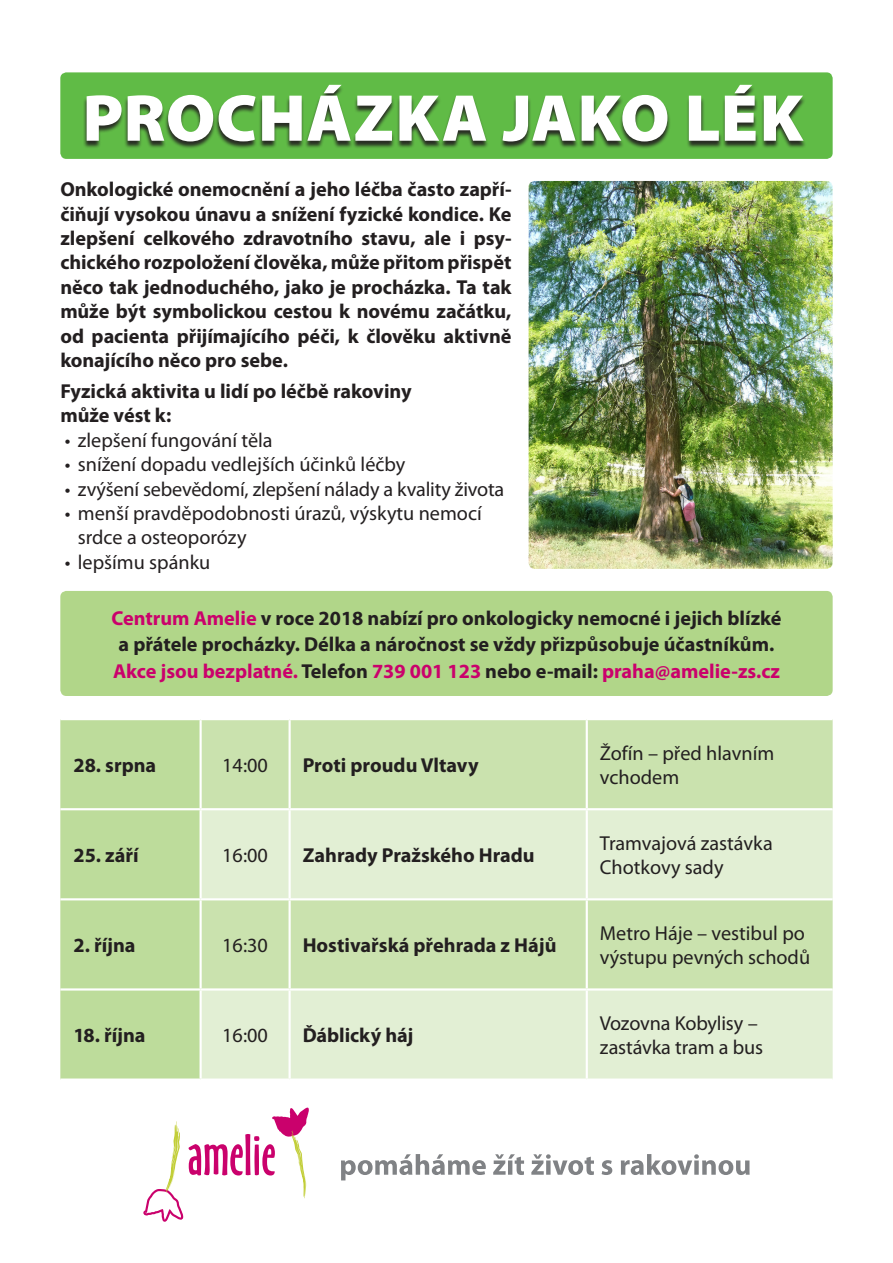
<style>
.page{position:relative;width:893px;height:1263px;background:#fff}
.page>*{position:absolute;margin:0;border:0;box-sizing:border-box;transform-origin:0 0}
.t1{font:900 66.9px "Myriad Pro";letter-spacing:.005em;color:#fff}
.t2{font:700 20.25px/24.5px "Myriad Pro";color:#231f20}
.t3{font:20.25px/24.3px "Myriad Pro";color:#231f20}
.s1{color:#ca016c}
</style>
<div class="page">
<div style="left:60px;top:591px;width:773px;height:105px;background:#b1d689;border-radius:6px"></div>
<div style="left:60px;top:720px;width:140px;height:358px;background:#bddc9b"></div>
<div style="left:202px;top:720px;width:631px;height:88px;background:#cae2ae"></div>
<svg style="left:202px;top:810px;width:631px;height:268px;background:#daeac7"></svg>
<hr style="left:289px;top:720px;width:2px;height:88px;background:#fff">
<hr style="left:586px;top:720px;width:2px;height:88px;background:#fff">
<hr style="left:60px;top:808px;width:141px;height:2px;background:#fff">
<hr style="left:289px;top:810px;width:2px;height:88px;background:#fff">
<hr style="left:586px;top:810px;width:2px;height:88px;background:#fff">
<hr style="left:60px;top:898px;width:141px;height:2px;background:#fff">
<hr style="left:201px;top:898px;width:89px;height:2px;background:#fff">
<hr style="left:290px;top:898px;width:297px;height:2px;background:#fff">
<hr style="left:289px;top:900px;width:2px;height:88px;background:#fff">
<hr style="left:587px;top:898px;width:246px;height:2px;background:#fff">
<hr style="left:586px;top:900px;width:2px;height:88px;background:#fff">
<hr style="left:60px;top:988px;width:141px;height:2px;background:#fff">
<hr style="left:201px;top:988px;width:89px;height:2px;background:#fff">
<hr style="left:290px;top:988px;width:297px;height:2px;background:#fff">
<hr style="left:289px;top:990px;width:2px;height:88px;background:#fff">
<hr style="left:587px;top:988px;width:246px;height:2px;background:#fff">
<hr style="left:586px;top:990px;width:2px;height:88px;background:#fff">
<div style="left:60px;top:72px;width:773px;height:87px;background:#60bb46;border-radius:6px"></div>
<div style="left:83px;top:86px;width:723px;height:63px;background:#231f20;opacity:.9"></div>
<img style="left:529px;top:181px;width:304px;height:388px">
<svg style="left:341px;top:1154px;width:409px;height:26px"></svg>
<svg style="left:143px;top:1121px;width:40px;height:101px"></svg>
<svg style="left:189px;top:1107px;width:120px;height:91px"></svg>
<h1 class="t1" style="left:82px;top:80px;width:723px">PROCHÁZKA JAKO LÉK</h1>
<p class="t2" style="left:60px;top:176px;width:453px;text-align:justify">Onkologické onemocnění a jeho léčba často zapří&shy;čiňují vysokou únavu a snížení fyzické kondice. Ke zlepšení celkového zdravotního stavu, ale i psy&shy;chického rozpoložení člověka, může přitom přispět něco tak jednoduchého, jako je procházka. Ta tak může být symbolickou cestou k novému začátku, od pacienta přijímajícího péči, k člověku aktivně konajícího něco pro sebe.</p>
<p class="t2" style="left:60px;top:378px;width:353px">Fyzická aktivita u lidí po léčbě rakoviny může vést k:</p>
<p class="t3" style="left:65px;top:427px;width:209px">• zlepšení fungování těla</p>
<p class="t3" style="left:65px;top:452px;width:342px">• snížení dopadu vedlejších účinků léčby</p>
<p class="t3" style="left:65px;top:476px;width:441px">• zvýšení sebevědomí, zlepšení nálady a kvality života</p>
<p class="t3" style="left:78px;top:501px;width:405px;text-indent:-13px">• menší pravděpodobnosti úrazů, výskytu nemocí srdce a osteoporózy</p>
<p class="t3" style="left:65px;top:550px;width:147px">• lepšímu spánku</p>
<p class="t2" style="left:111px;top:604px;width:672px;line-height:26.2px"><span class="s1">Centrum Amelie</span> v roce 2018 nabízí pro onkologicky nemocné i jejich blízké a přátele procházky. Délka a náročnost se vždy přizpůsobuje účastníkům.<br><span class="s1">Akce jsou bezplatné.</span> Telefon <span class="s1">739 001 123</span> nebo e-mail: <span class="s1">praha@amelie-zs.cz</span></p>
<p class="t2" style="left:73px;top:752px;width:84px">28. srpna</p>
<p class="t3" style="left:222px;top:752px;width:47px">14:00</p>
<p class="t2" style="left:303px;top:752px;width:177px">Proti proudu Vltavy</p>
<p class="t2" style="left:73px;top:842px;width:67px">25. září</p>
<p class="t3" style="left:222px;top:843px;width:47px">16:00</p>
<p class="t2" style="left:303px;top:842px;width:233px">Zahrady Pražského Hradu</p>
<p class="t3" style="left:600px;top:740px;width:176px">Žofín – před hlavním vchodem</p>
<p class="t3" style="left:600px;top:830px;width:174px">Tramvajová zastávka<br>Chotkovy sady</p>
<p class="t2" style="left:73px;top:932px;width:64px">2. října</p>
<p class="t3" style="left:222px;top:933px;width:47px">16:30</p>
<p class="t2" style="left:303px;top:932px;width:255px">Hostivařská přehrada z Hájů</p>
<p class="t3" style="left:600px;top:920px;width:212px">Metro Háje – vestibul po výstupu pevných schodů</p>
<p class="t2" style="left:73px;top:1022px;width:73px">18. října</p>
<p class="t3" style="left:222px;top:1023px;width:47px">16:00</p>
<p class="t2" style="left:303px;top:1022px;width:112px">Ďáblický háj</p>
<p class="t3" style="left:600px;top:1011px;width:165px">Vozovna Kobylisy – zastávka tram a bus</p>
</div>
